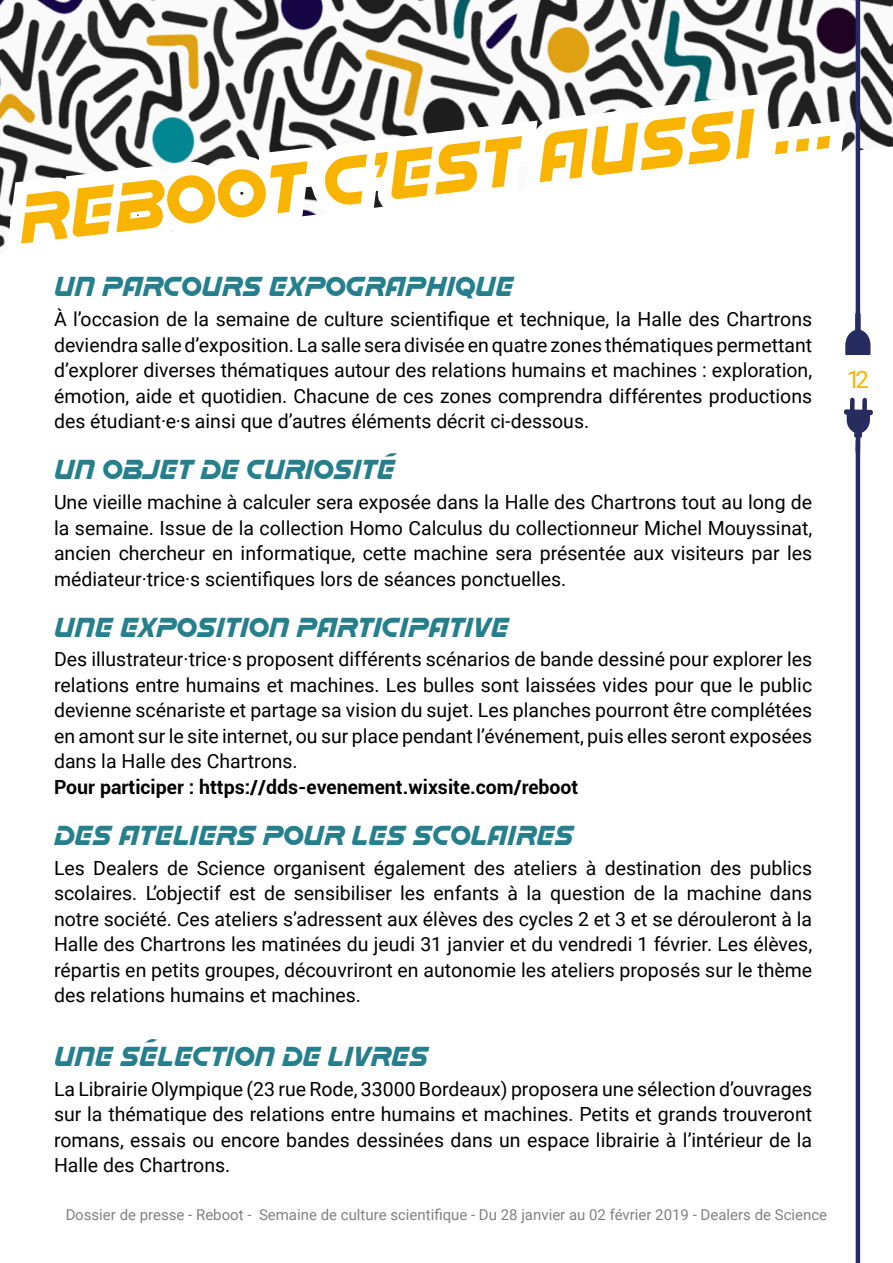
<style>
.page{position:relative;width:893px;height:1263px;background:#fff}
.page>*{position:absolute;margin:0;border:0;box-sizing:border-box;transform-origin:0 0}
.t1{font:60px "Timerider";color:#f8b400}
.t2{font:24px "Timerider";color:#267f8c}
.t3{font:24px "Roboto";color:#f8b400}
.t4{font:19.5px/25.5px "Roboto";color:#000;text-align:justify}
.t5{font:700 19.5px "Roboto";color:#000}
.t6{font:15px "Roboto";color:#000}
</style>
<div class="page">
<img style="left:0;top:0;width:893px;height:257px">
<hr style="left:856px;top:440px;width:4px;height:823px;background:#262c5f">
<hr style="left:856px;top:0;width:4px;height:343px;background:#262c5f">
<svg style="left:844px;top:398px;width:29px;height:56px"></svg>
<svg style="left:845px;top:312px;width:26px;height:44px"></svg>
<div style="left:847px;top:355px;width:26px;height:20px;background:#fff"></div>
<svg style="left:0;top:105px;width:508px;height:152px"></svg>
<svg style="left:508px;top:0;width:111px;height:257px"></svg>
<svg style="left:565px;top:0;width:296px;height:213px"></svg>
<svg style="left:384px;top:453px;width:14px;height:4px"></svg>
<svg style="left:146px;top:1039px;width:12px;height:3px"></svg>
<h1 class="t1" style="left:13px;top:180px;width:823px;rotate:-7deg">REBOOT C’EST AUSSI ...</h1>
<p class="t2" style="left:54px;top:270px;width:461px">UN PARCOURS EXPOGRAPHIQUE</p>
<p class="t4" style="left:54px;top:306px;width:760px">À l’occasion de la semaine de culture scientifique et technique, la Halle des Chartrons deviendra salle d’exposition. La salle sera divisée en quatre zones thématiques permettant d’explorer diverses thématiques autour des relations humains et machines : exploration, émotion, aide et quotidien. Chacune de ces zones comprendra différentes productions des étudiant·e·s ainsi que d’autres éléments décrit ci-dessous.</p>
<p class="t2" style="left:54px;top:453px;width:342px">UN OBJET DE CURIOSITÉ</p>
<p class="t4" style="left:54px;top:489px;width:760px">Une vieille machine à calculer sera exposée dans la Halle des Chartrons tout au long de la semaine. Issue de la collection Homo Calculus du collectionneur Michel Mouyssinat, ancien chercheur en informatique, cette machine sera présentée aux visiteurs par les médiateur·trice·s scientifiques lors de séances ponctuelles.</p>
<p class="t2" style="left:54px;top:610px;width:456px">UNE EXPOSITION PARTICIPATIVE</p>
<p class="t4" style="left:54px;top:646px;width:760px">Des illustrateur·trice·s proposent différents scénarios de bande dessiné pour explorer les relations entre humains et machines. Les bulles sont laissées vides pour que le public devienne scénariste et partage sa vision du sujet. Les planches pourront être complétées en amont sur le site internet, ou sur place pendant l’événement, puis elles seront exposées dans la Halle des Chartrons.</p>
<p class="t5" style="left:54px;top:773px;width:526px">Pour participer : https://dds-evenement.wixsite.com/reboot</p>
<p class="t2" style="left:54px;top:818px;width:521px">DES ATELIERS POUR LES SCOLAIRES</p>
<p class="t4" style="left:54px;top:854px;width:760px">Les Dealers de Science organisent également des ateliers à destination des publics scolaires. L’objectif est de sensibiliser les enfants à la question de la machine dans notre société. Ces ateliers s’adressent aux élèves des cycles 2 et 3 et se dérouleront à la Halle des Chartrons les matinées du jeudi 31 janvier et du vendredi 1 février. Les élèves, répartis en petits groupes, découvriront en autonomie les ateliers proposés sur le thème des relations humains et machines.</p>
<p class="t3" style="left:847px;top:362px;width:23px">12</p>
<p class="t2" style="left:54px;top:1039px;width:376px">UNE SÉLECTION DE LIVRES</p>
<p class="t4" style="left:54px;top:1075px;width:760px">La Librairie Olympique (23 rue Rode, 33000 Bordeaux) proposera une sélection d’ouvrages sur la thématique des relations entre humains et machines. Petits et grands trouveront romans, essais ou encore bandes dessinées dans un espace librairie à l’intérieur de la Halle des Chartrons.</p>
<p class="t6" style="left:65px;top:1204px;width:763px">Dossier de presse - Reboot - Semaine de culture scientifique - Du 28 janvier au 02 février 2019 - Dealers de Science</p>
</div>
